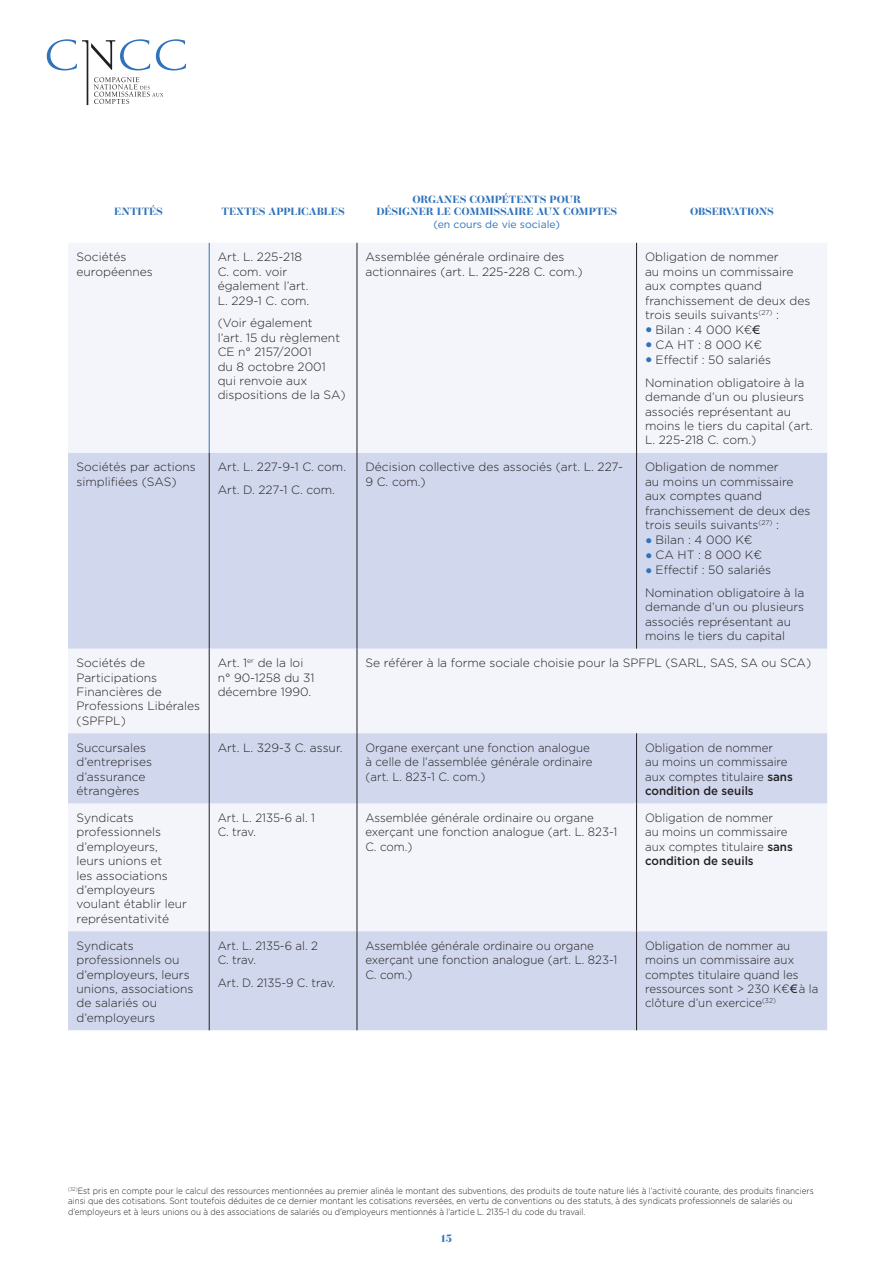
<style>
.page{position:relative;width:893px;height:1263px;background:#fff}
.page>*{position:absolute;margin:0;border:0;box-sizing:border-box;transform-origin:0 0}
.t1{font:300 12px/14.4px "Gotham HTF";color:#231f20}
.t2{font:300 12px/14.4px "Gotham HTF";color:#231f20;scale:.96 1}
.t3{font:700 10.5px/12.6px "Operetta 12";color:#3073ba;text-align:center}
.t4{font:10.5px "Gotham";color:#3073ba}
.t5{font:300 9px/10.8px "Gotham HTF";color:#231f20;scale:.9 1}
.s1{font-family:"Gotham";font-weight:900;font-size:15px;color:#3073ba}
.s2{font-family:"Gotham"}
.s3{font-weight:500}
</style>
<div class="page">
<div style="left:68px;top:243px;width:759px;height:210px;background:#f3f5fa"></div>
<svg style="left:68px;top:453px;width:759px;height:577px;fill:#d1d8ed"></svg>
<hr style="left:209px;top:453px;width:1px;height:196px;background:#231f20">
<hr style="left:357px;top:453px;width:1px;height:196px;background:#231f20">
<hr style="left:636px;top:453px;width:1px;height:196px;background:#231f20">
<hr style="left:209px;top:649px;width:1px;height:84px;background:#231f20">
<hr style="left:357px;top:649px;width:1px;height:84px;background:#231f20">
<hr style="left:209px;top:733px;width:1px;height:70px;background:#231f20">
<hr style="left:357px;top:733px;width:1px;height:70px;background:#231f20">
<hr style="left:636px;top:733px;width:1px;height:70px;background:#231f20">
<hr style="left:209px;top:803px;width:1px;height:128px;background:#231f20">
<hr style="left:357px;top:803px;width:1px;height:128px;background:#231f20">
<hr style="left:636px;top:803px;width:1px;height:128px;background:#231f20">
<hr style="left:209px;top:931px;width:1px;height:99px;background:#231f20">
<hr style="left:357px;top:931px;width:1px;height:99px;background:#231f20">
<hr style="left:636px;top:931px;width:1px;height:99px;background:#231f20">
<hr style="left:357px;top:243px;width:1px;height:210px;background:#231f20">
<hr style="left:636px;top:243px;width:1px;height:210px;background:#231f20">
<hr style="left:209px;top:243px;width:1px;height:210px;background:#3073ba">
<svg style="left:47px;top:39px;width:139px;height:66px"></svg>
<p class="t3" style="left:114px;top:205px;width:50px">ENTITÉS</p>
<p class="t3" style="left:222px;top:205px;width:125px">TEXTES APPLICABLES</p>
<p class="t1" style="left:77px;top:250px;width:78px">Sociétés européennes</p>
<p class="t1" style="left:218px;top:250px;width:93px">Art. L. 225-218<br>C. com. voir également l’art.<br>L. 229-1 C. com.</p>
<p class="t1" style="left:218px;top:316px;width:129px">(Voir également<br>l’art. 15 du règlement<br>CE n° 2157/2001<br>du 8 octobre 2001 qui renvoie aux dispositions de la SA)</p>
<p class="t3" style="left:376px;top:193px;width:242px">ORGANES COMPÉTENTS POUR<br>DÉSIGNER LE COMMISSAIRE AUX COMPTES</p>
<p class="t4" style="left:433px;top:217px;width:128px">(en cours de vie sociale)</p>
<p class="t3" style="left:690px;top:205px;width:85px">OBSERVATIONS</p>
<p class="t1" style="left:365px;top:250px;width:219px">Assemblée générale ordinaire des actionnaires (art. L. 225-228 C. com.)</p>
<p class="t1" style="left:645px;top:250px;width:167px">Obligation de nommer<br>au moins un commissaire aux comptes quand franchissement de deux des trois seuils suivants<sup>(27)</sup> :</p>
<p class="t1" style="left:645px;top:322px;width:109px"><span class="s1">•</span> Bilan : 4 000 K<span class="s2">€</span></p>
<p class="t1" style="left:645px;top:337px;width:119px"><span class="s1">•</span> CA HT : 8 000 K<span class="s2">€</span></p>
<p class="t1" style="left:645px;top:348px;width:161px;line-height:23px"><span class="s1">•</span> Effectif : 50 salariés<br>Nomination obligatoire à la</p>
<p class="t1" style="left:645px;top:390px;width:169px">demande d’un ou plusieurs associés représentant au moins le tiers du capital (art.<br>L. 225-218 C. com.)</p>
<p class="t1" style="left:77px;top:460px;width:121px">Sociétés par actions simplifiées (SAS)</p>
<p class="t1" style="left:218px;top:456px;width:130px;line-height:23px">Art. L. 227-9-1 C. com.<br>Art. D. 227-1 C. com.</p>
<p class="t1" style="left:365px;top:460px;width:259px">Décision collective des associés (art. L. 227-<br>9 C. com.)</p>
<p class="t1" style="left:645px;top:460px;width:167px">Obligation de nommer<br>au moins un commissaire aux comptes quand franchissement de deux des trois seuils suivants<sup>(27)</sup> :</p>
<p class="t1" style="left:645px;top:532px;width:109px"><span class="s1">•</span> Bilan : 4 000 K<span class="s2">€</span></p>
<p class="t1" style="left:645px;top:547px;width:119px"><span class="s1">•</span> CA HT : 8 000 K<span class="s2">€</span></p>
<p class="t1" style="left:645px;top:558px;width:161px;line-height:23px"><span class="s1">•</span> Effectif : 50 salariés<br>Nomination obligatoire à la</p>
<p class="t1" style="left:645px;top:600px;width:161px">demande d’un ou plusieurs associés représentant au moins le tiers du capital</p>
<p class="t1" style="left:77px;top:655px;width:125px">Sociétés de<br>Participations<br>Financières de<br>Professions Libérales (SPFPL)</p>
<p class="t1" style="left:218px;top:655px;width:98px">Art. 1<sup>er</sup> de la loi n° 90-1258 du 31 décembre 1990.</p>
<p class="t1" style="left:365px;top:655px;width:447px">Se référer à la forme sociale choisie pour la SPFPL (SARL, SAS, SA ou SCA)</p>
<p class="t1" style="left:77px;top:740px;width:77px">Succursales d’entreprises d’assurance étrangères</p>
<p class="t1" style="left:218px;top:740px;width:126px">Art. L. 329-3 C. assur.</p>
<p class="t2" style="left:365px;top:740px;width:238px">Organe exerçant une fonction analogue à celle de l’assemblée générale ordinaire (art. L. 823-1 C. com.)</p>
<p class="t2" style="left:645px;top:740px;width:155px">Obligation de nommer<br>au moins un commissaire aux comptes titulaire <span class="s3">sans condition de seuils</span></p>
<p class="t1" style="left:77px;top:810px;width:112px">Syndicats professionnels d’employeurs, leurs unions et<br>les associations d’employeurs voulant établir leur représentativité</p>
<p class="t2" style="left:218px;top:810px;width:103px">Art. L. 2135-6 al. 1<br>C. trav.</p>
<p class="t2" style="left:365px;top:810px;width:264px">Assemblée générale ordinaire ou organe exerçant une fonction analogue (art. L. 823-1<br>C. com.)</p>
<p class="t2" style="left:645px;top:810px;width:155px">Obligation de nommer<br>au moins un commissaire aux comptes titulaire <span class="s3">sans condition de seuils</span></p>
<p class="t1" style="left:77px;top:938px;width:118px">Syndicats professionnels ou d’employeurs, leurs unions, associations de salariés ou d’employeurs</p>
<p class="t2" style="left:218px;top:938px;width:106px">Art. L. 2135-6 al. 2<br>C. trav.</p>
<p class="t2" style="left:365px;top:938px;width:264px">Assemblée générale ordinaire ou organe exerçant une fonction analogue (art. L. 823-1<br>C. com.)</p>
<p class="t2" style="left:645px;top:938px;width:182px">Obligation de nommer au moins un commissaire aux comptes titulaire quand les ressources sont &gt; 230 K<span class="s2">€</span>€ à la clôture d’un exercice<sup>(32)</sup></p>
<p class="t2" style="left:218px;top:975px;width:124px">Art. D. 2135-9 C. trav.</p>
<p class="t5" style="left:68px;top:1185px;width:830px"><sup>(32)</sup>Est pris en compte pour le calcul des ressources mentionnées au premier alinéa le montant des subventions, des produits de toute nature liés à l’activité courante, des produits financiers ainsi que des cotisations. Sont toutefois déduites de ce dernier montant les cotisations reversées, en vertu de conventions ou des statuts, à des syndicats professionnels de salariés ou d’employeurs et à leurs unions ou à des associations de salariés ou d’employeurs mentionnés à l’article L. 2135-1 du code du travail.</p>
<p class="t3" style="left:441px;top:1232px;width:13px">15</p>
</div>
